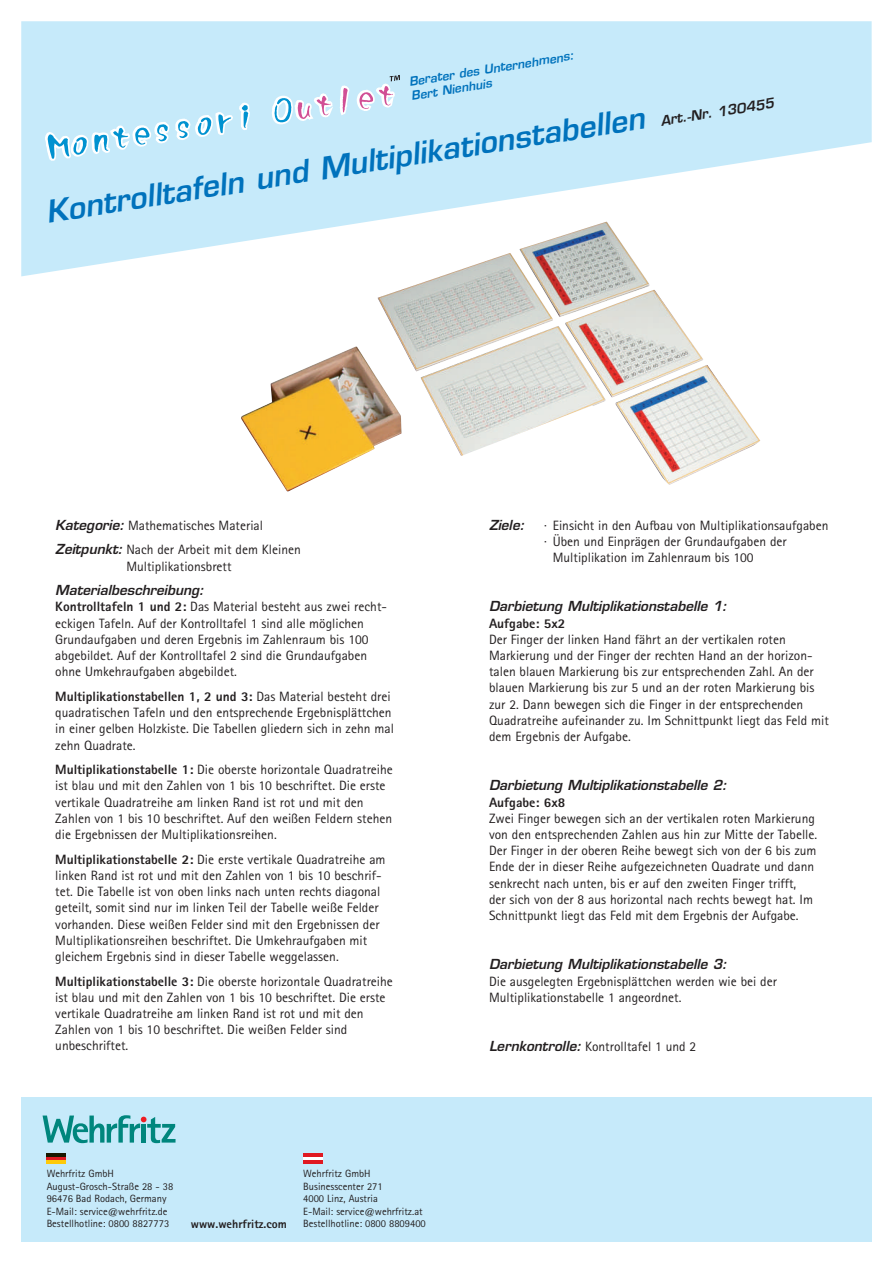
<style>
.page{position:relative;width:893px;height:1263px;background:#fff}
.page>*{position:absolute;margin:0;border:0;box-sizing:border-box;transform-origin:0 0}
.t1{font:italic 600 30px "Eurostile LT";color:#0072bc}
.t2{font:13.5px/16.2px "Agfa Rotis Sans Serif";color:#231f20}
.t3{font:italic 600 13.5px "Eurostile LT";color:#231f20}
.t4{font:800 13.5px "Agfa Rotis Sans Serif";color:#231f20}
.t5{font:italic 600 12px/14.4px "Eurostile LT";color:#0072bc}
.t6{font:800 12px "Agfa Rotis Sans Serif";color:#231f20}
.t7{font:10.5px/12.6px "Agfa Rotis Sans Serif";color:#231f20}
.s1{font-family:"Eurostile LT";font-weight:600;font-style:italic}
.s2{font-weight:800}
</style>
<div class="page">
<svg style="left:21px;top:21px;width:851px;height:255px;fill:#c6eafa"></svg>
<svg style="left:270px;top:75px;width:130px;height:50px;background:#cbe1f3"></svg>
<svg style="left:44px;top:99px;width:208px;height:64px;background:#bee5f7"></svg>
<img style="left:377px;top:222px;width:384px;height:263px">
<img style="left:241px;top:335px;width:187px;height:157px">
<div style="left:21px;top:1097px;width:851px;height:145px;background:#c6eafa"></div>
<svg style="left:43px;top:1115px;width:133px;height:28px"></svg>
<svg style="left:303px;top:1156px;width:19px;height:4px"></svg>
<hr style="left:303px;top:1153px;width:19px;height:3px;background:#e01921">
<hr style="left:303px;top:1160px;width:19px;height:4px;background:#e01921">
<svg style="left:47px;top:1156px;width:19px;height:4px"></svg>
<hr style="left:47px;top:1153px;width:19px;height:3px;background:#191800">
<hr style="left:47px;top:1160px;width:19px;height:4px;background:#feca0a">
<p class="t5" style="left:408px;top:76px;width:168px;rotate:-9deg">Berater des Unternehmens:<br>Bert Nienhuis</p>
<h1 class="t1" style="left:44px;top:201px;width:607px;rotate:-9deg">Kontrolltafeln und Multiplikationstabellen</h1>
<p class="t3" style="left:660px;top:116px;width:116px;rotate:-9deg">Art.-Nr. 130455</p>
<p class="t2" style="left:55px;top:513px;width:247px;line-height:24.8px"><span class="s1">Kategorie:</span> Mathematisches Material<br><span class="s1">Zeitpunkt:</span> Nach der Arbeit mit dem Kleinen</p>
<p class="t2" style="left:126px;top:558px;width:107px">Multiplikationsbrett</p>
<p class="t3" style="left:55px;top:585px;width:150px">Materialbeschreibung:</p>
<p class="t2" style="left:55px;top:599px;width:333px"><span class="s2">Kontrolltafeln 1 und 2:</span> Das Material besteht aus zwei recht&shy;eckigen Tafeln. Auf der Kontrolltafel 1 sind alle möglichen Grundaufgaben und deren Ergebnis im Zahlenraum bis 100 abgebildet. Auf der Kontrolltafel 2 sind die Grundaufgaben ohne Umkehraufgaben abgebildet.</p>
<p class="t2" style="left:55px;top:688px;width:340px"><span class="s2">Multiplikationstabellen 1, 2 und 3:</span> Das Material besteht drei quadratischen Tafeln und den entsprechende Ergebnisplättchen in einer gelben Holzkiste. Die Tabellen gliedern sich in zehn mal zehn Quadrate.</p>
<p class="t2" style="left:55px;top:762px;width:339px"><span class="s2">Multiplikationstabelle 1:</span> Die oberste horizontale Quadratreihe ist blau und mit den Zahlen von 1 bis 10 beschriftet. Die erste vertikale Quadratreihe am linken Rand ist rot und mit den Zahlen von 1 bis 10 beschriftet. Auf den weißen Feldern stehen die Ergebnissen der Multiplikationsreihen.</p>
<p class="t2" style="left:55px;top:851px;width:332px"><span class="s2">Multiplikationstabelle 2:</span> Die erste vertikale Quadratreihe am linken Rand ist rot und mit den Zahlen von 1 bis 10 beschrif&shy;tet. Die Tabelle ist von oben links nach unten rechts diagonal geteilt, somit sind nur im linken Teil der Tabelle weiße Felder vorhanden. Diese weißen Felder sind mit den Ergebnissen der Multiplikationsreihen beschriftet. Die Umkehraufgaben mit gleichem Ergebnis sind in dieser Tabelle weggelassen.</p>
<p class="t2" style="left:55px;top:973px;width:339px"><span class="s2">Multiplikationstabelle 3:</span> Die oberste horizontale Quadratreihe ist blau und mit den Zahlen von 1 bis 10 beschriftet. Die erste vertikale Quadratreihe am linken Rand ist rot und mit den Zahlen von 1 bis 10 beschriftet. Die weißen Felder sind unbeschriftet.</p>
<p class="t7" style="left:47px;top:1167px;width:128px">Wehrfritz GmbH<br>August-Grosch-Straße 28 - 38<br>96476 Bad Rodach, Germany<br>E-Mail: service@wehrfritz.de<br>Bestellhotline: 0800 8827773</p>
<p class="t7" style="left:303px;top:1167px;width:121px">Wehrfritz GmbH<br>Businesscenter 271<br>4000 Linz, Austria<br>E-Mail: service@wehrfritz.at</p>
<p class="t6" style="left:191px;top:1219px;width:97px">www.wehrfritz.com</p>
<p class="t7" style="left:303px;top:1217px;width:124px">Bestellhotline: 0800 8809400</p>
<p class="t3" style="left:489px;top:519px;width:37px">Ziele:</p>
<p class="t2" style="left:544px;top:517px;width:286px">· Einsicht in den Aufbau von Multiplikationsaufgaben</p>
<p class="t2" style="left:544px;top:533px;width:244px">· Üben und Einprägen der Grundaufgaben der</p>
<p class="t2" style="left:553px;top:549px;width:202px">Multiplikation im Zahlenraum bis 100</p>
<p class="t3" style="left:489px;top:601px;width:240px">Darbietung Multiplikationstabelle 1:</p>
<p class="t4" style="left:489px;top:618px;width:78px">Aufgabe: 5x2</p>
<p class="t2" style="left:489px;top:631px;width:341px">Der Finger der linken Hand fährt an der vertikalen roten Markierung und der Finger der rechten Hand an der horizon&shy;talen blauen Markierung bis zur entsprechenden Zahl. An der blauen Markierung bis zur 5 und an der roten Markierung bis zur 2. Dann bewegen sich die Finger in der entsprechenden Quadratreihe aufeinander zu. Im Schnittpunkt liegt das Feld mit dem Ergebnis der Aufgabe.</p>
<p class="t3" style="left:489px;top:780px;width:240px">Darbietung Multiplikationstabelle 2:</p>
<p class="t4" style="left:489px;top:797px;width:78px">Aufgabe: 6x8</p>
<p class="t2" style="left:489px;top:810px;width:330px">Zwei Finger bewegen sich an der vertikalen roten Markierung von den entsprechenden Zahlen aus hin zur Mitte der Tabelle.<br>Der Finger in der oberen Reihe bewegt sich von der 6 bis zum Ende der in dieser Reihe aufgezeichneten Quadrate und dann senkrecht nach unten, bis er auf den zweiten Finger trifft,<br>der sich von der 8 aus horizontal nach rechts bewegt hat. Im Schnittpunkt liegt das Feld mit dem Ergebnis der Aufgabe.</p>
<p class="t3" style="left:489px;top:959px;width:240px">Darbietung Multiplikationstabelle 3:</p>
<p class="t2" style="left:489px;top:973px;width:289px">Die ausgelegten Ergebnisplättchen werden wie bei der<br>Multiplikationstabelle 1 angeordnet.</p>
<p class="t2" style="left:489px;top:1039px;width:209px"><span class="s1">Lernkontrolle:</span> Kontrolltafel 1 und 2</p>
</div>
